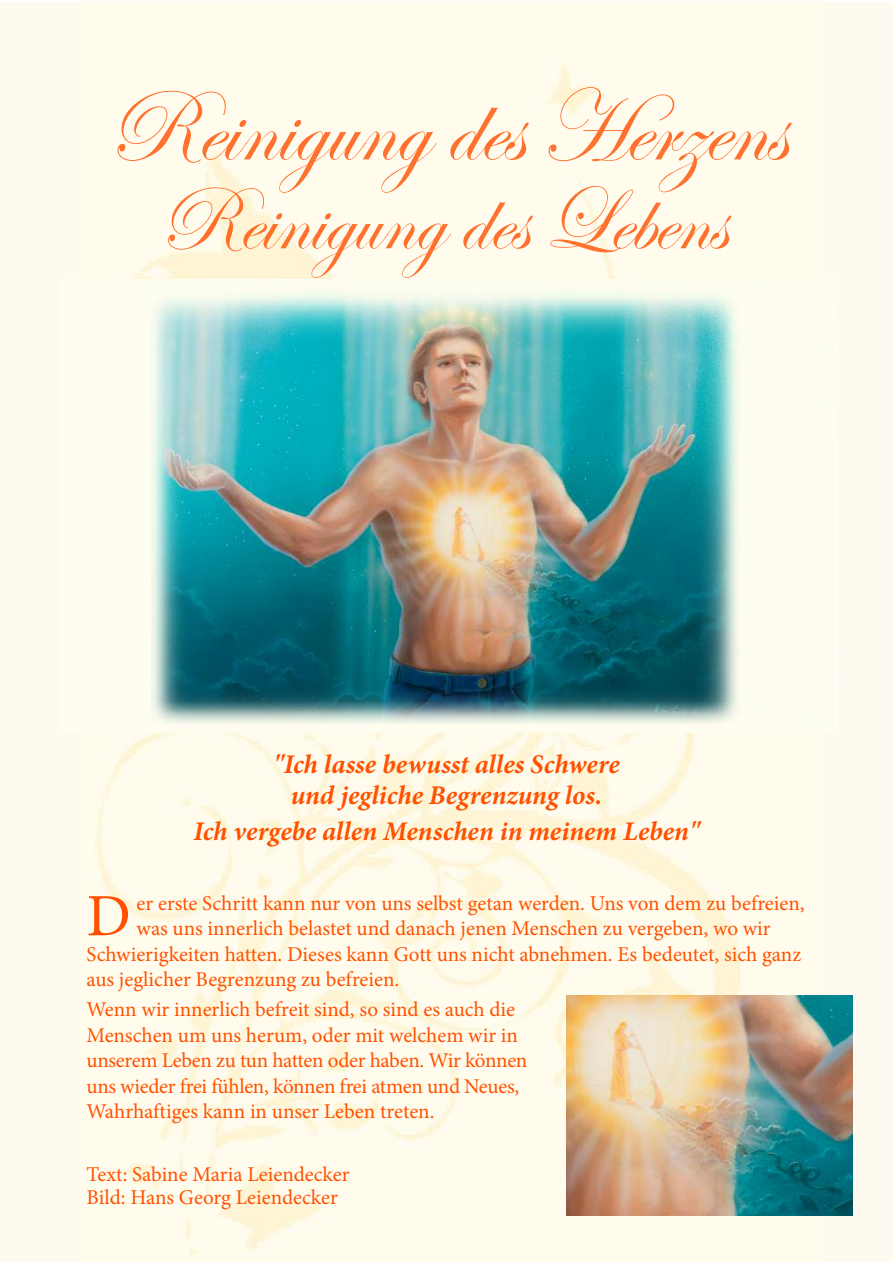
<style>
.page{position:relative;width:893px;height:1263px;background:#fff}
.page>*{position:absolute;margin:0;border:0;box-sizing:border-box;transform-origin:0 0}
.t1{font:60.15px "Minion Pro";color:#ff5100}
.t2{font:italic 700 27px/31.5px "Minion Pro";color:#ff5100;text-align:center}
.t3{font:21px/25.5px "Minion Pro";letter-spacing:-.005em;color:#ff5100}
</style>
<div class="page">
<div style="left:0;top:2px;width:893px;height:1259px;background:#fffaef"></div>
<img style="left:95px;top:65px;width:730px;height:1193px">
<img style="left:95px;top:280px;width:730px;height:452px">
<img style="left:566px;top:995px;width:287px;height:220px">
<img style="left:117px;top:91px;width:185px;height:72px">
<img style="left:168px;top:187px;width:163px;height:64px">
<p class="t2" style="left:273px;top:750px;width:348px">"Ich lasse bewusst alles Schwere und jegliche Begrenzung los.</p>
<p class="t2" style="left:193px;top:818px;width:508px">Ich vergebe allen Menschen in meinem Leben"</p>
<h1 class="t1" style="left:87px;top:893px;width:46px">D</h1>
<p class="t3" style="left:137px;top:892px;width:670px">er erste Schritt kann nur von uns selbst getan werden. Uns von dem zu befreien,</p>
<p class="t3" style="left:137px;top:918px;width:636px">was uns innerlich belastet und danach jenen Menschen zu vergeben, wo wir</p>
<p class="t3" style="left:87px;top:943px;width:716px">Schwierigkeiten hatten. Dieses kann Gott uns nicht abnehmen. Es bedeutet, sich ganz</p>
<p class="t3" style="left:87px;top:969px;width:314px">aus jeglicher Begrenzung zu befreien.</p>
<p class="t3" style="left:87px;top:998px;width:442px">Wenn wir innerlich befreit sind, so sind es auch die Menschen um uns herum, oder mit welchem wir in unserem Leben zu tun hatten oder haben. Wir können uns wieder frei fühlen, können frei atmen und Neues, Wahrhaftiges kann in unser Leben treten.</p>
<p class="t3" style="left:87px;top:1164px;width:265px;line-height:23.7px">Text: Sabine Maria Leiendecker<br>Bild: Hans Georg Leiendecker</p>
</div>
